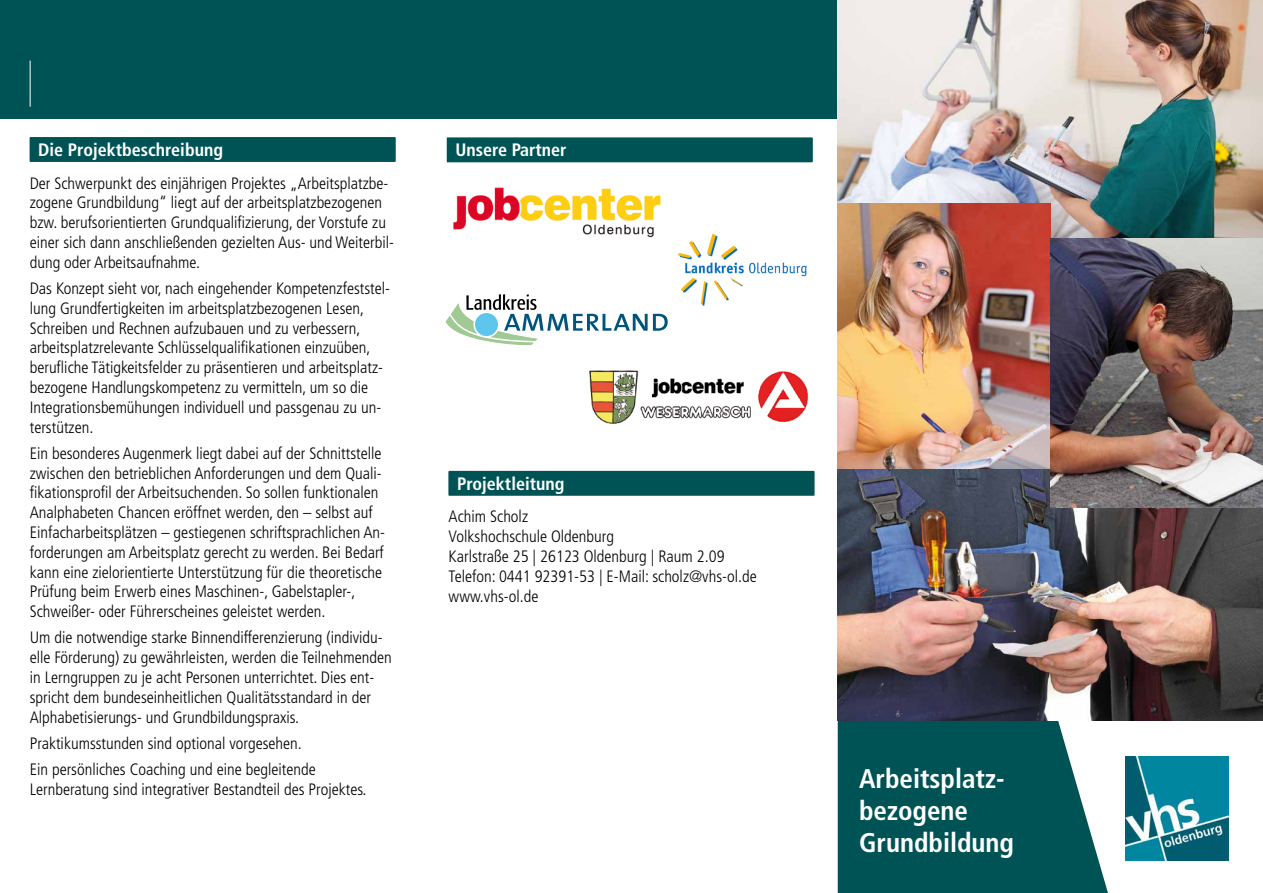
<style>
.page{position:relative;width:1263px;height:893px;background:#fff}
.page>*{position:absolute;margin:0;border:0;box-sizing:border-box;transform-origin:0 0}
.t1{font:700 condensed 27px/32.4px "Frutiger LT Std";color:#fff}
.t2{font:700 condensed 18px "Frutiger LT Std";color:#fff}
.t3{font:300 condensed 16.5px/19.8px "Frutiger LT Std";color:#000}
</style>
<div class="page">
<div style="left:0;top:0;width:838px;height:118px;background:#005355"></div>
<div style="left:30px;top:137px;width:365px;height:24px;background:#0c5a5c"></div>
<div style="left:30px;top:138px;width:365px;height:24px;background:#005355"></div>
<div style="left:838px;top:720px;width:229px;height:173px;background:#005355"></div>
<svg style="left:1067px;top:720px;width:196px;height:173px"></svg>
<img style="left:1125px;top:757px;width:104px;height:103px">
<hr style="left:30px;top:61px;width:1px;height:46px;background:#fff">
<div style="left:449px;top:471px;width:365px;height:24px;background:#005355"></div>
<div style="left:449px;top:472px;width:365px;height:24px;background:#005355"></div>
<img style="left:838px;top:0;width:425px;height:238px">
<img style="left:838px;top:203px;width:212px;height:267px">
<img style="left:453px;top:187px;width:208px;height:51px">
<svg style="left:445px;top:294px;width:223px;height:51px"></svg>
<img style="left:678px;top:233px;width:129px;height:73px">
<div style="left:447px;top:137px;width:365px;height:24px;background:#68999a"></div>
<div style="left:447px;top:138px;width:365px;height:24px;background:#005355"></div>
<img style="left:589px;top:370px;width:220px;height:54px">
<img style="left:838px;top:470px;width:425px;height:250px">
<img style="left:1050px;top:238px;width:213px;height:269px">
<p class="t2" style="left:38px;top:139px;width:186px">Die Projektbeschreibung</p>
<p class="t3" style="left:30px;top:173px;width:366px">Der Schwerpunkt des einjährigen Projektes „Arbeitsplatzbe&shy;zogene Grundbildung“ liegt auf der arbeitsplatzbezogenen bzw. berufsorientierten Grundqualifizierung, der Vorstufe zu einer sich dann anschließenden gezielten Aus- und Weiterbil&shy;dung oder Arbeitsaufnahme.</p>
<p class="t3" style="left:30px;top:279px;width:362px">Das Konzept sieht vor, nach eingehender Kompetenzfeststel&shy;lung Grundfertigkeiten im arbeitsplatzbezogenen Lesen, Schreiben und Rechnen aufzubauen und zu verbessern, arbeitsplatzrelevante Schlüsselqualifikationen einzuüben, berufliche Tätigkeitsfelder zu präsentieren und arbeitsplatz&shy;bezogene Handlungskompetenz zu vermitteln, um so die Integrationsbemühungen individuell und passgenau zu un&shy;terstützen.</p>
<p class="t3" style="left:30px;top:443px;width:357px">Ein besonderes Augenmerk liegt dabei auf der Schnittstelle zwischen den betrieblichen Anforderungen und dem Quali&shy;fikationsprofil der Arbeitsuchenden. So sollen funktionalen Analphabeten Chancen eröffnet werden, den – selbst auf Einfacharbeitsplätzen – gestiegenen schriftsprachlichen An&shy;forderungen am Arbeitsplatz gerecht zu werden. Bei Bedarf kann eine zielorientierte Unterstützung für die theoretische Prüfung beim Erwerb eines Maschinen-, Gabelstapler-, Schweißer- oder Führerscheines geleistet werden.</p>
<p class="t3" style="left:30px;top:628px;width:364px">Um die notwendige starke Binnendifferenzierung (individu&shy;elle Förderung) zu gewährleisten, werden die Teilnehmenden in Lerngruppen zu je acht Personen unterrichtet. Dies ent&shy;spricht dem bundeseinheitlichen Qualitätsstandard in der Alphabetisierungs- und Grundbildungspraxis.</p>
<p class="t3" style="left:30px;top:730px;width:288px;line-height:26.2px">Praktikumsstunden sind optional vorgesehen.<br>Ein persönliches Coaching und eine begleitende</p>
<p class="t3" style="left:30px;top:779px;width:338px">Lernberatung sind integrativer Bestandteil des Projektes.</p>
<p class="t2" style="left:455px;top:139px;width:113px">Unsere Partner</p>
<p class="t2" style="left:457px;top:473px;width:109px">Projektleitung</p>
<p class="t3" style="left:449px;top:507px;width:310px">Achim Scholz<br>Volkshochschule Oldenburg<br>Karlstraße 25 | 26123 Oldenburg | Raum 2.09<br>Telefon: 0441 92391-53 | E-Mail: scholz@vhs-ol.de www.vhs-ol.de</p>
<h1 class="t1" style="left:859px;top:762px;width:157px">Arbeitsplatz&shy;bezogene<br>Grundbildung</h1>
</div>
